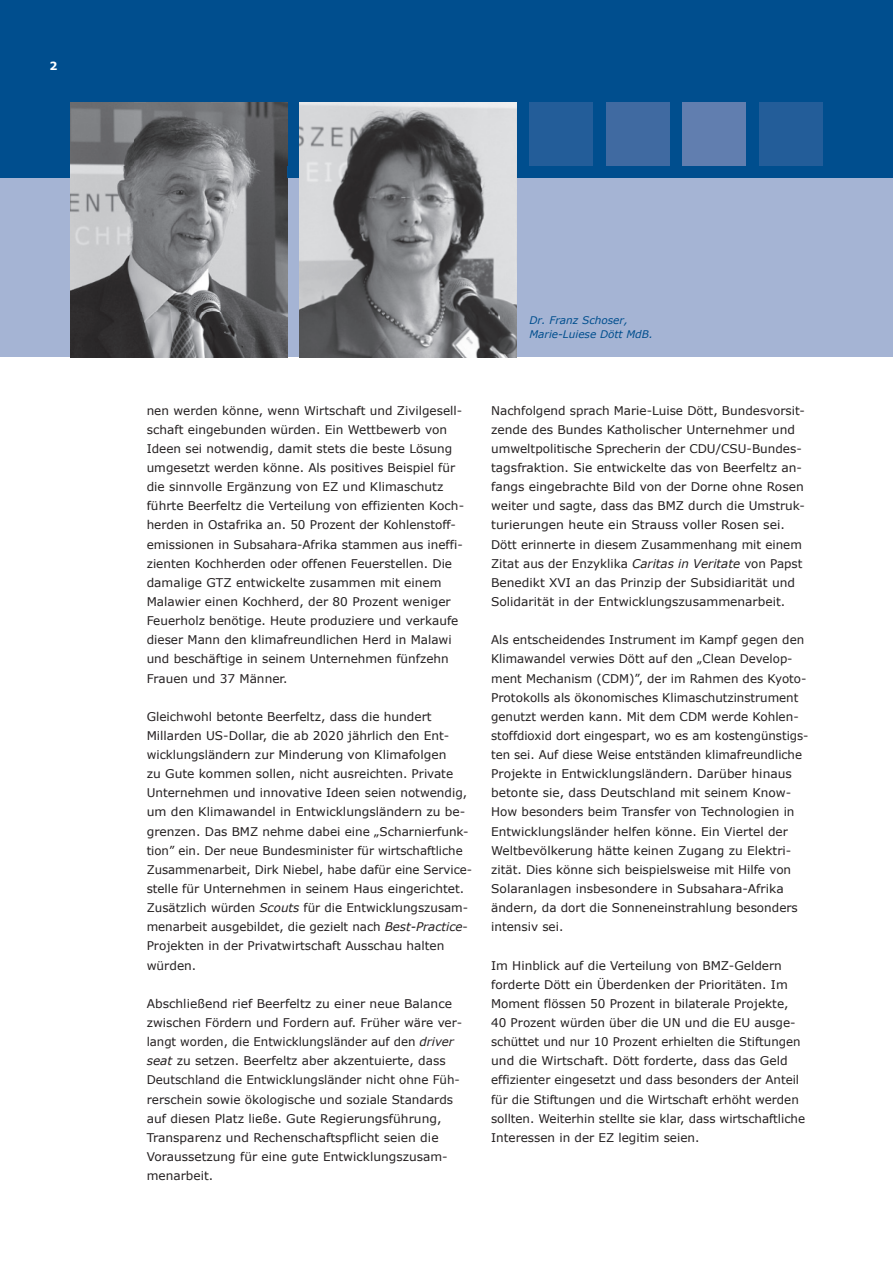
<style>
.page{position:relative;width:893px;height:1263px;background:#fff}
.page>*{position:absolute;margin:0;border:0;box-sizing:border-box;transform-origin:0 0}
.t1{font:12px/19.2px "Verdana";color:#231f20}
.t2{font:700 11.25px "Verdana";color:#fff}
.t3{font:italic 10.5px/14.4px "Verdana";color:#004e8e}
.s1{font-style:italic}
</style>
<div class="page">
<div style="left:0;top:0;width:893px;height:179px;background:#004e8e"></div>
<div style="left:0;top:179px;width:893px;height:178px;background:#a5b4d4"></div>
<div style="left:759px;top:102px;width:64px;height:64px;background:#235d99"></div>
<div style="left:529px;top:102px;width:64px;height:64px;background:#235d99"></div>
<div style="left:606px;top:102px;width:64px;height:64px;background:#406aa1"></div>
<div style="left:682px;top:102px;width:64px;height:64px;background:#617eaf"></div>
<img style="left:300px;top:102px;width:217px;height:255px">
<img style="left:70px;top:357px;width:217px;height:1px">
<img style="left:70px;top:102px;width:217px;height:77px">
<img style="left:70px;top:179px;width:217px;height:178px">
<img style="left:70px;top:102px;width:64px;height:64px">
<img style="left:147px;top:102px;width:63px;height:64px">
<img style="left:223px;top:102px;width:64px;height:64px">
<p class="t2" style="left:49px;top:59px;width:9px">2</p>
<p class="t3" style="left:529px;top:313px;width:125px">Dr. Franz Schoser,<br>Marie-Luiese Dött MdB.</p>
<p class="t1" style="left:147px;top:401px;width:319px">nen werden könne, wenn Wirtschaft und Zivilgesell&shy;schaft eingebunden würden. Ein Wettbewerb von Ideen sei notwendig, damit stets die beste Lösung umgesetzt werden könne. Als positives Beispiel für die sinnvolle Ergänzung von EZ und Klimaschutz führte Beerfeltz die Verteilung von effi zienten Koch&shy;herden in Ostafrika an. 50 Prozent der Kohlenstoff&shy;emissionen in Subsahara-Afrika stammen aus ineffi&shy;zienten Kochherden oder offenen Feuerstellen. Die damalige GTZ ent wickelte zusammen mit einem Malawier einen Kochherd, der 80 Prozent weniger Feuerholz benötige. Heute produziere und verkaufe dieser Mann den klimafreundlichen Herd in Malawi und beschäftige in seinem Unternehmen fünfzehn Frauen und 37 Männer.</p>
<p class="t1" style="left:147px;top:707px;width:327px">Gleichwohl betonte Beerfeltz, dass die hundert Millarden US-Dollar, die ab 2020 jährlich den Ent&shy;wicklungsländern zur Minderung von Klimafolgen<br>zu Gute kommen sollen, nicht ausreichten. Private Unternehmen und innovative Ideen seien notwendig, um den Klima wandel in Entwicklungsländern zu be&shy;grenzen. Das BMZ nehme dabei eine „Scharnierfunk&shy;tion” ein. Der neue Bundesminister für wirtschaftliche Zusammenarbeit, Dirk Niebel, habe dafür eine Service&shy;stelle für Unternehmen in seinem Haus eingerichtet.<br>Zu sätzlich würden <span class="s1">Scouts</span> für die Entwicklungszusam&shy;menarbeit ausgebildet, die gezielt nach <span class="s1">Best-Practice</span>-Projekten in der Privatwirtschaft Ausschau halten würden.</p>
<p class="t1" style="left:147px;top:994px;width:317px">Abschließend rief Beerfeltz zu einer neue Balance zwischen Fördern und Fordern auf. Früher wäre ver&shy;langt worden, die Entwicklungsländer auf den <span class="s1">driver seat</span> zu setzen. Beerfeltz aber akzentuierte, dass Deutschland die Entwicklungsländer nicht ohne Füh&shy;rerschein sowie ökologische und soziale Standards auf diesen Platz ließe. Gute Regierungsführung, Transparenz und Rechenschaftspflicht seien die Voraus setzung für eine gute Entwicklungszusam&shy;menarbeit.</p>
<p class="t1" style="left:491px;top:401px;width:315px">Nachfolgend sprach Marie-Luise Dött, Bundesvorsit&shy;zende des Bundes Katholi scher Unternehmer und umweltpolitische Sprecherin der CDU/CSU-Bundes&shy;tagsfraktion. Sie entwickelte das von Beerfeltz an&shy;fangs eingebrachte Bild von der Dorne ohne Rosen weiter und sagte, dass das BMZ durch die Umstruk&shy;turierungen heute ein Strauss voller Rosen sei.<br>Dött erinnerte in diesem Zusammenhang mit einem Zitat aus der Enzyklika <span class="s1">Caritas in Veritate</span> von Papst Benedikt XVI an das Prinzip der Subsidiarität und Solidarität in der Entwicklungs zusammenarbeit.</p>
<p class="t1" style="left:491px;top:630px;width:319px">Als entscheidendes Instrument im Kampf gegen den Klimawandel verwies Dött auf den „Clean Develop&shy;ment Mechanism (CDM)”, der im Rahmen des Kyoto-Protokolls als ökonomisches Klimaschutzinstrument genutzt werden kann. Mit dem CDM werde Kohlen&shy;stoffdioxid dort eingespart, wo es am kostengünstigs&shy;ten sei. Auf diese Weise entständen klimafreundliche Projekte in Entwicklungsländern. Darüber hinaus betonte sie, dass Deutschland mit seinem Know-How besonders beim Transfer von Technologien in Entwicklungsländer helfen könne. Ein Viertel der Weltbevölkerung hätte keinen Zugang zu Elektri&shy;zität. Dies könne sich beispielsweise mit Hilfe von Solaranlagen insbeson dere in Subsahara-Afrika ändern, da dort die Sonneneinstrahlung besonders intensiv sei.</p>
<p class="t1" style="left:491px;top:956px;width:315px">Im Hinblick auf die Verteilung von BMZ-Geldern forder te Dött ein Überdenken der Prioritäten. Im Moment flössen 50 Prozent in bilaterale Projekte, 40 Prozent würden über die UN und die EU ausge&shy;schüttet und nur 10 Prozent erhielten die Stiftungen und die Wirtschaft. Dött forderte, dass das Geld effizienter eingesetzt und dass besonders der Anteil für die Stiftungen und die Wirtschaft erhöht werden sollten. Weiterhin stellte sie klar, dass wirtschaftliche Interessen in der EZ legitim seien.</p>
</div>
